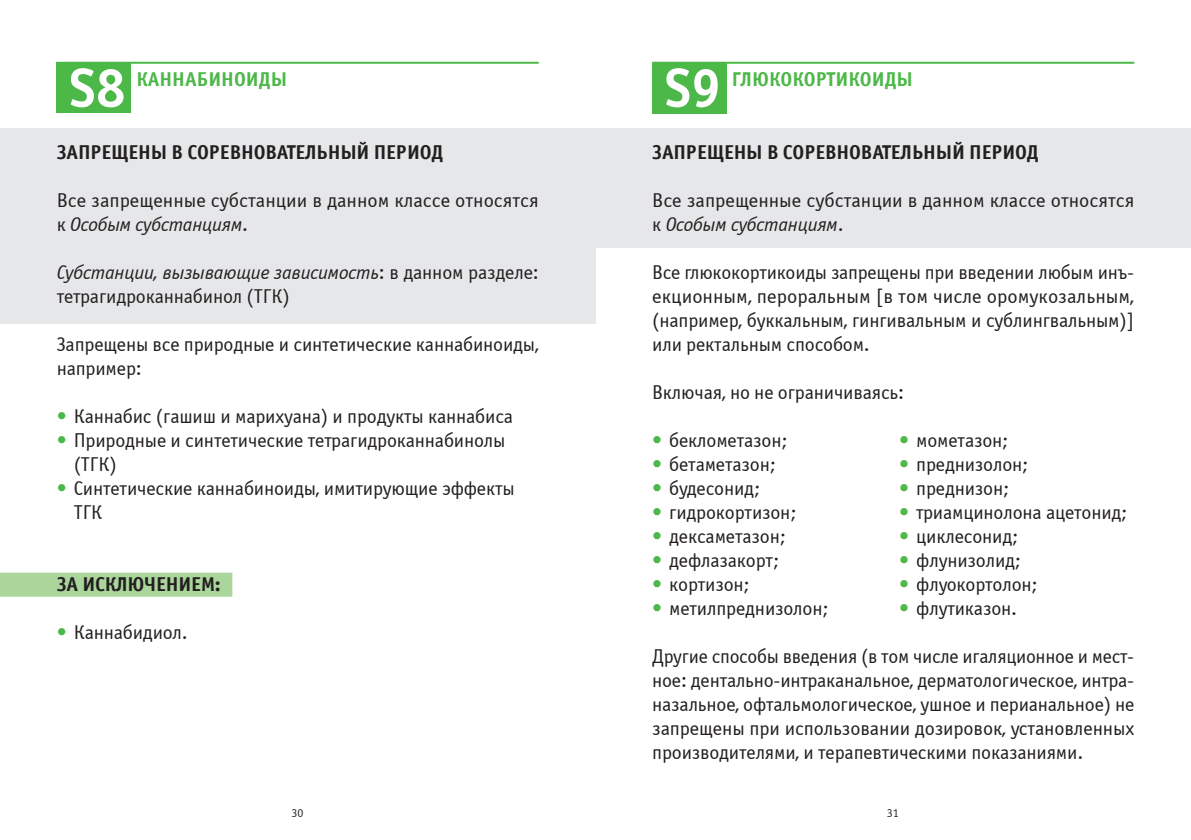
<style>
.page{position:relative;width:1191px;height:840px;background:#fff}
.page>*{position:absolute;margin:0;border:0;box-sizing:border-box;transform-origin:0 0}
.S0{font:700 54.6px "Officina Sans Win C";color:#fff}
.t1{font:20px/24px "Officina Sans Win C";letter-spacing:-.01em;color:#231f20}
._1__Анаболич_стероид{font:700 20px "Officina Sans Win C";letter-spacing:-.01em;color:#231f20}
.S0-2{font:700 20px "Officina Sans Win C";color:#4cb848}
.t2{font:12px "Officina Sans Win C";color:#231f20}
.s1{font-style:italic}
.s2{color:#4cb848}
</style>
<div class="page">
<div style="left:0;top:128px;width:596px;height:195px;background:#e6e7e9"></div>
<div style="left:595px;top:128px;width:596px;height:120px;background:#e6e7e9"></div>
<div style="left:652px;top:63px;width:74px;height:50px;background:#4cb848"></div>
<div style="left:57px;top:63px;width:74px;height:50px;background:#4cb848"></div>
<hr style="left:57px;top:62px;width:482px;height:2px;background:#4cb848">
<div style="left:0;top:572px;width:232px;height:24px;background:#aad59b"></div>
<hr style="left:652px;top:62px;width:482px;height:2px;background:#4cb848">
<p class="S0" style="left:69px;top:57px;width:58px">S8</p>
<p class="S0-2" style="left:136px;top:68px;width:152px">КАННАБИНОИДЫ</p>
<p class="_1__Анаболич_стероид" style="left:57px;top:140px;width:388px">ЗАПРЕЩЕНЫ В СОРЕВНОВАТЕЛЬНЫЙ ПЕРИОД</p>
<p class="t1" style="left:57px;top:188px;width:483px">Все запрещенные субстанции в данном классе относятся к <span class="s1">Особым субстанциям</span>.</p>
<p class="t1" style="left:57px;top:260px;width:483px"><span class="s1">Субстанции, вызывающие зависимость</span>: в данном разделе: тетрагидроканнабинол (ТГК)</p>
<p class="t1" style="left:57px;top:332px;width:483px">Запрещены все природные и синтетические каннабиноиды, например:</p>
<p class="t1" style="left:57px;top:404px;width:458px"><span class="s2">•</span> Каннабис (гашиш и марихуана) и продукты каннабиса</p>
<p class="t1" style="left:74px;top:428px;width:433px;text-indent:-17px"><span class="s2">•</span> Природные и синтетические тетрагидроканнабинолы (ТГК)</p>
<p class="t1" style="left:74px;top:476px;width:442px;text-indent:-17px"><span class="s2">•</span> Синтетические каннабиноиды, имитирующие эффекты<br>ТГК</p>
<p class="_1__Анаболич_стероид" style="left:57px;top:572px;width:166px">ЗА ИСКЛЮЧЕНИЕМ:</p>
<p class="t1" style="left:57px;top:620px;width:133px"><span class="s2">•</span> Каннабидиол.</p>
<p class="S0" style="left:665px;top:57px;width:58px">S9</p>
<p class="S0-2" style="left:732px;top:68px;width:183px">ГЛЮКОКОРТИКОИДЫ</p>
<p class="_1__Анаболич_стероид" style="left:652px;top:140px;width:388px">ЗАПРЕЩЕНЫ В СОРЕВНОВАТЕЛЬНЫЙ ПЕРИОД</p>
<p class="t1" style="left:652px;top:188px;width:483px">Все запрещенные субстанции в данном классе относятся к <span class="s1">Особым субстанциям</span>.</p>
<p class="t1" style="left:652px;top:260px;width:483px;text-align:justify">Все глюкокортикоиды запрещены при введении любым инъ&shy;екционным, пероральным [в том числе оромукозальным, (например, буккальным, гингивальным и сублингвальным)] или ректальным способом.</p>
<p class="t1" style="left:652px;top:380px;width:253px">Включая, но не ограничиваясь:</p>
<p class="t1" style="left:652px;top:428px;width:137px"><span class="s2">•</span> беклометазон;</p>
<p class="t1" style="left:652px;top:452px;width:125px"><span class="s2">•</span> бетаметазон;</p>
<p class="t1" style="left:652px;top:476px;width:109px"><span class="s2">•</span> будесонид;</p>
<p class="t1" style="left:652px;top:500px;width:146px"><span class="s2">•</span> гидрокортизон;</p>
<p class="t1" style="left:652px;top:524px;width:135px"><span class="s2">•</span> дексаметазон;</p>
<p class="t1" style="left:652px;top:548px;width:129px"><span class="s2">•</span> дефлазакорт;</p>
<p class="t1" style="left:652px;top:572px;width:99px"><span class="s2">•</span> кортизон;</p>
<p class="t1" style="left:652px;top:596px;width:178px"><span class="s2">•</span> метилпреднизолон;</p>
<p class="t1" style="left:899px;top:428px;width:111px"><span class="s2">•</span> мометазон;</p>
<p class="t1" style="left:899px;top:452px;width:131px"><span class="s2">•</span> преднизолон;</p>
<p class="t1" style="left:899px;top:476px;width:112px"><span class="s2">•</span> преднизон;</p>
<p class="t1" style="left:899px;top:500px;width:230px"><span class="s2">•</span> триамцинолона ацетонид;</p>
<p class="t1" style="left:899px;top:524px;width:121px"><span class="s2">•</span> циклесонид;</p>
<p class="t1" style="left:899px;top:548px;width:123px"><span class="s2">•</span> флунизолид;</p>
<p class="t1" style="left:899px;top:572px;width:140px"><span class="s2">•</span> флуокортолон;</p>
<p class="t1" style="left:899px;top:596px;width:119px"><span class="s2">•</span> флутиказон.</p>
<p class="t1" style="left:652px;top:644px;width:484px;text-align:justify">Другие способы введения (в том числе игаляционное и мест&shy;ное: дентально-интраканальное, дерматологическое, интра&shy;назальное, офтальмологическое, ушное и перианальное) не запрещены при использовании дозировок, установленных производителями, и терапевтическими показаниями.</p>
<p class="t2" style="left:291px;top:805px;width:13px">30</p>
<p class="t2" style="left:887px;top:805px;width:13px">31</p>
</div>
